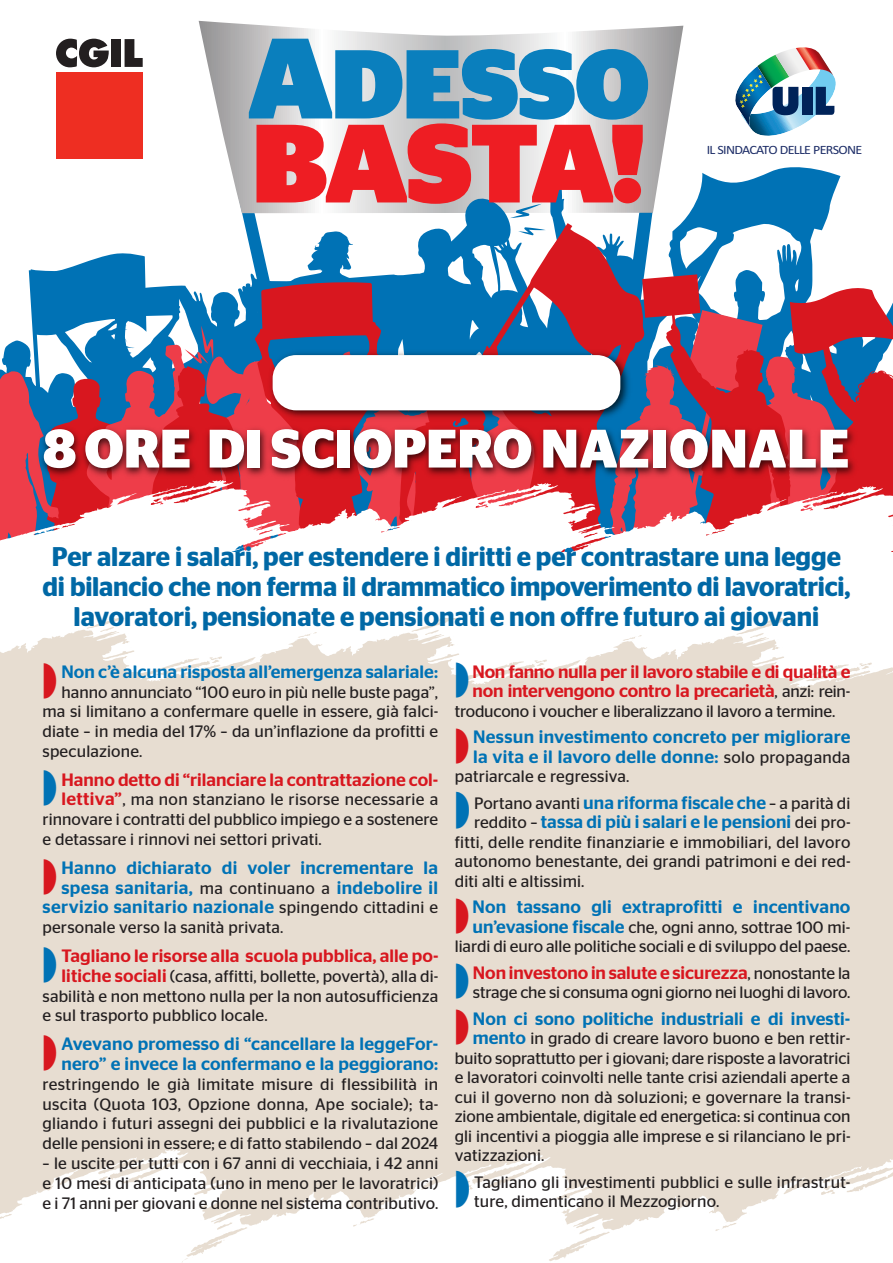
<style>
.page{position:relative;width:893px;height:1263px;background:#fff}
.page>*{position:absolute;margin:0;border:0;box-sizing:border-box;transform-origin:0 0}
.t1{font:900 111px "Stag Sans";letter-spacing:-.035em;color:#ee1d23}
.t2{font:900 97.5px "Stag Sans";letter-spacing:-.02em;color:#0a7fbd}
.t3{font:700 54px "Stag Sans";letter-spacing:-.005em;color:#fff}
.t4{font:600 27px/30px "Stag Sans";color:#0068a5;text-align:center;scale:.95 1}
.t5{font:500 17.85px/19.8px "Stag Sans";letter-spacing:.01em;color:#0072b5}
.t6{font:500 17.85px/19.5px "Stag Sans";letter-spacing:-.005em;color:#d8171f}
.t7{font:16.5px/19.8px "Stag Sans";letter-spacing:.005em;color:#231f20;text-align:justify}
.t8{font:12.75px "Calibri";letter-spacing:-.05em;color:#1d2d67;scale:1.1 1}
.s1{font-size:114px}
.s2{font-weight:500;font-size:17.85px;color:#d8171f}
.s3{font-weight:400;font-size:16.5px;color:#231f20}
.s4{font-weight:500;font-size:17.85px;color:#0072b5}
</style>
<div class="page">
<div style="left:0;top:618px;width:893px;height:645px;background:#e7ddd1"></div>
<svg style="left:0;top:1149px;width:893px;height:114px;fill:#fff"></svg>
<svg style="left:199px;top:21px;width:484px;height:138px"></svg>
<svg style="left:0;top:161px;width:893px;height:248px"></svg>
<svg style="left:0;top:618px;width:893px;height:69px;fill:#fff"></svg>
<svg style="left:56px;top:39px;width:53px;height:28px"></svg>
<div style="left:111px;top:39px;width:10px;height:28px;background:#231f20"></div>
<svg style="left:125px;top:39px;width:18px;height:28px"></svg>
<div style="left:56px;top:72px;width:87px;height:87px;background:#ee2e22"></div>
<svg style="left:735px;top:47px;width:101px;height:89px"></svg>
<img style="left:0;top:409px;width:893px;height:143px">
<img style="left:264px;top:346px;width:371px;height:79px">
<div style="left:273px;top:355px;width:347px;height:55px;background:#fff;border-radius:23px"></div>
<svg style="left:44px;top:663px;width:12px;height:24px"></svg>
<svg style="left:456px;top:663px;width:12px;height:24px"></svg>
<svg style="left:456px;top:1171px;width:13px;height:37px"></svg>
<h2 class="t2" style="left:247px;top:50px;width:404px"><span class="s1">A</span>DESSO</h2>
<h1 class="t1" style="left:252px;top:125px;width:396px">BASTA!</h1>
<p class="t8" style="left:707px;top:142px;width:143px">IL SINDACATO DELLE PERSONE</p>
<h3 class="t3" style="left:43px;top:430px;width:808px">8ORE DI SCIOPERO NAZIONALE</h3>
<h3 class="t4" style="left:42px;top:544px;width:852px">Per alzare i salari, per estendere i diritti e per contrastare una legge di bilancio che non ferma il drammatico impoverimento di lavoratrici, lavoratori, pensionate e pensionati e non offre futuro ai giovani</h3>
<p class="t5" style="left:61px;top:663px;width:378px">Non c’è alcuna risposta all’emergenza salariale:</p>
<p class="t7" style="left:43px;top:683px;width:397px;text-indent:19px">hanno annunciato “100 euro in più nelle buste paga”, ma si limitano a confermare quelle in essere, già falci&shy;diate – in media del 17% – da un’inflazione da profitti e speculazione.</p>
<p class="t6" style="left:61px;top:771px;width:378px">Hanno detto di “rilanciare la contrattazione col-</p>
<p class="t7" style="left:43px;top:791px;width:397px;text-indent:19px"><span class="s2">lettiva”</span>, ma non stanziano le risorse necessarie a rinnovare i contratti del pubblico impiego e a sostenere e detassare i rinnovi nei settori privati.</p>
<p class="t5" style="left:43px;top:859px;width:397px;text-align:right">Hanno dichiarato di voler incrementare la spesa sanitaria, <span class="s3">ma continuano a</span> indebolire il servizio sanitario nazionale <span class="s3">spingendo cittadini e</span></p>
<p class="t7" style="left:43px;top:919px;width:242px">personale verso la sanità privata.</p>
<p class="t6" style="left:61px;top:947px;width:379px">Tagliano le risorse alla scuola pubblica, alle po-</p>
<p class="t7" style="left:43px;top:967px;width:397px;text-indent:19px"><span class="s2">litiche sociali</span> (casa, affitti, bollette, povertà), alla di&shy;sabilità e non mettono nulla per la non autosufficienza e sul trasporto pubblico locale.</p>
<p class="t5" style="left:61px;top:1035px;width:378px">Avevano promesso di “cancellare la leggeFor&shy;nero” e invece la confermano e la peggiorano:</p>
<p class="t7" style="left:43px;top:1075px;width:397px">restringendo le già limitate misure di flessibilità in uscita (Quota 103, Opzione donna, Ape sociale); ta&shy;gliando i futuri assegni dei pubblici e la rivalutazione delle pensioni in essere; e di fatto stabilendo – dal 2024</p>
<p class="t7" style="left:43px;top:1155px;width:397px">– le uscite per tutti con i 67 anni di vecchiaia, i 42 anni e 10 mesi di anticipata (uno in meno per le lavoratrici) e i 71 anni per giovani e donne nel sistema contributivo.</p>
<p class="t6" style="left:473px;top:663px;width:379px">Non fanno nulla per il lavoro stabile e di qualità e non intervengono contro la precarietà<span class="s3">, anzi: rein-</span></p>
<p class="t7" style="left:455px;top:702px;width:382px">troducono i voucher e liberalizzano il lavoro a termine.</p>
<p class="t5" style="left:473px;top:729px;width:379px">Nessun investimento concreto per migliorare la vita e il lavoro delle donne: <span class="s3">solo propaganda</span></p>
<p class="t7" style="left:474px;top:764px;width:378px;line-height:26.5px;text-indent:-19px">patriarcale e regressiva.<br>Portano avanti <span class="s4">una riforma fiscale che</span> – a parità di</p>
<p class="t5" style="left:474px;top:813px;width:378px"><span class="s3">reddito –</span> tassa di più i salari e le pensioni <span class="s3">dei pro-</span></p>
<p class="t7" style="left:455px;top:833px;width:397px">fitti, delle rendite finanziarie e immobiliari, del lavoro autonomo benestante, dei grandi patrimoni e dei red&shy;diti alti e altissimi.</p>
<p class="t5" style="left:473px;top:898px;width:379px">Non tassano gli extraprofitti e incentivano</p>
<p class="t7" style="left:455px;top:918px;width:397px;text-align:right"><span class="s4">un’evasione fiscale</span> che, ogni anno, sottrae 100 mi&shy;liardi di euro alle politiche sociali e di sviluppo del paese.</p>
<p class="t6" style="left:473px;top:964px;width:379px">Non investono in salute e sicurezza<span class="s3">, nonostante la</span></p>
<p class="t7" style="left:473px;top:984px;width:379px">strage che si consuma ogni giorno nei luoghi di lavoro.</p>
<p class="t5" style="left:473px;top:1010px;width:379px">Non ci sono politiche industriali e di investi-</p>
<p class="t7" style="left:455px;top:1030px;width:397px;text-indent:18px"><span class="s4">mento</span> in grado di creare lavoro buono e ben rettir&shy;buito soprattutto per i giovani; dare risposte a lavoratrici e lavoratori coinvolti nelle tante crisi aziendali aperte a cui il governo non dà soluzioni; e governare la transi&shy;zione ambientale, digitale ed energetica: si continua con gli incentivi a pioggia alle imprese e si rilanciano le pri&shy;vatizzazioni.</p>
<p class="t7" style="left:474px;top:1173px;width:378px">Tagliano gli investimenti pubblici e sulle infrastrut&shy;ture, dimenticano il Mezzogiorno.</p>
</div>
